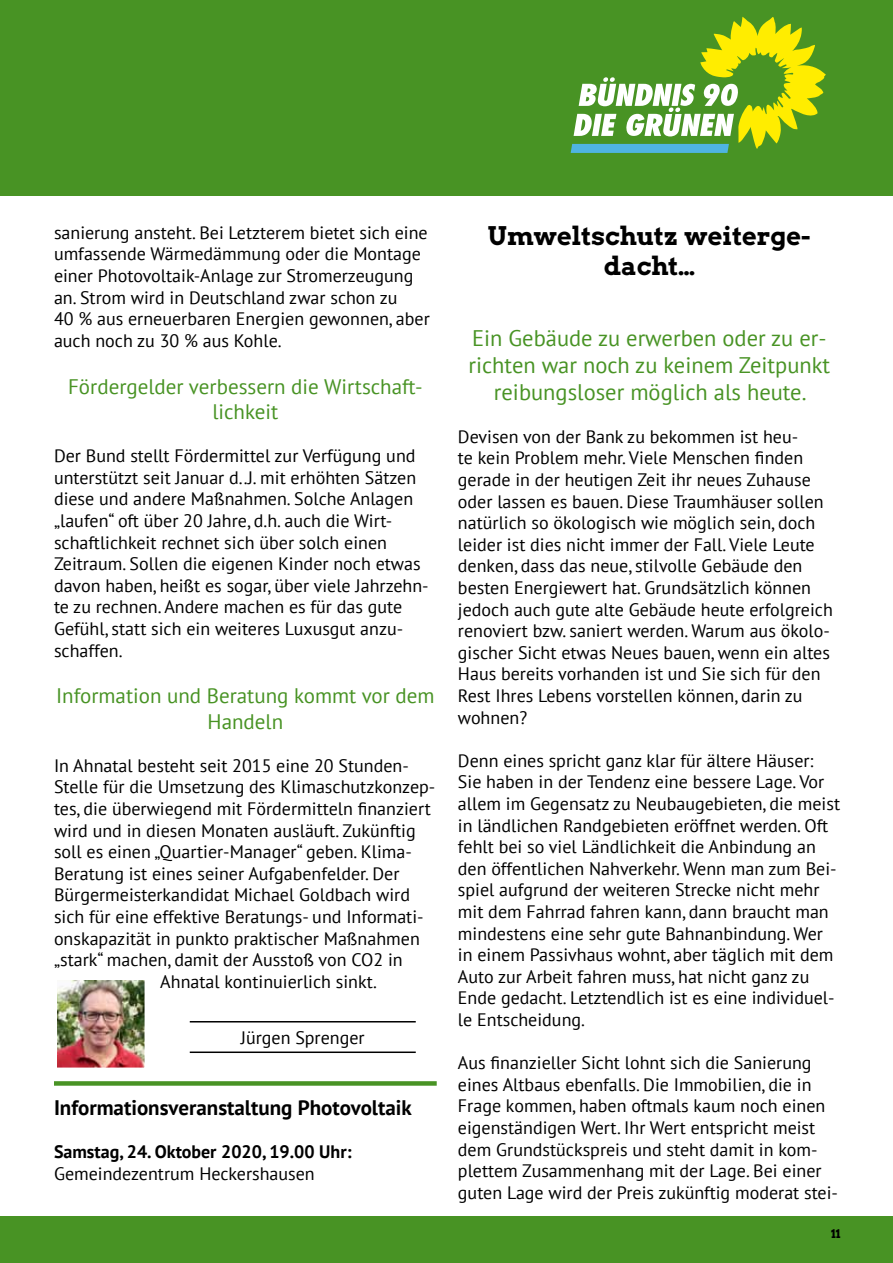
<style>
.page{position:relative;width:893px;height:1263px;background:#fff}
.page>*{position:absolute;margin:0;border:0;box-sizing:border-box;transform-origin:0 0}
.t1{font:25.5px/30.6px "Arvo Gr 00 F Cn";color:#000;text-align:center}
.t2{font:22.5px/27px "PT Sans";color:#489324;text-align:center}
.t3{font:21px/25.2px "PT Sans";color:#489324;text-align:center}
.t4{font:700 21px "PT Sans";color:#000}
.t5{font:18px/21.6px "PT Sans";color:#000}
.t6{font:700 18px "PT Sans";color:#000}
.t7{font:12px "Arvo Gr 00 F Cn";color:#000}
</style>
<div class="page">
<div style="left:0;top:0;width:893px;height:196px;background:#489324"></div>
<div style="left:0;top:1216px;width:893px;height:47px;background:#489324"></div>
<svg style="left:571px;top:17px;width:255px;height:136px"></svg>
<img style="left:58px;top:981px;width:86px;height:85px">
<div style="left:54px;top:977px;width:94px;height:93px;border:3px solid #fff"></div>
<div style="left:54px;top:1081px;width:383px;height:5px;background:#489324"></div>
<hr style="left:190px;top:1021px;width:226px;height:1px;background:#000">
<hr style="left:190px;top:1051px;width:226px;height:2px;background:#000">
<p class="t5" style="left:54px;top:221px;width:377px">sanierung ansteht. Bei Letzterem bietet sich eine umfassende Wärmedämmung oder die Montage einer Photovoltaik-Anlage zur Stromerzeugung an. Strom wird in Deutschland zwar schon zu<br>40 % aus erneuerbaren Energien gewonnen, aber auch noch zu 30 % aus Kohle.</p>
<p class="t3" style="left:68px;top:373px;width:356px">Fördergelder verbessern die Wirtschaft&shy;lichkeit</p>
<p class="t5" style="left:54px;top:445px;width:376px">Der Bund stellt Fördermittel zur Verfügung und unterstützt seit Januar d..J. mit erhöhten Sätzen diese und andere Maßnahmen. Solche Anlagen „laufen“ oft über 20 Jahre, d.h. auch die Wirt&shy;schaftlichkeit rechnet sich über solch einen Zeitraum. Sollen die eigenen Kinder noch etwas davon haben, heißt es sogar, über viele Jahrzehn&shy;te zu rechnen. Andere machen es für das gute Gefühl, statt sich ein weiteres Luxusgut anzu&shy;schaffen.</p>
<p class="t3" style="left:56px;top:683px;width:380px">Information und Beratung kommt vor dem<br>Handeln</p>
<p class="t5" style="left:54px;top:754px;width:356px">In Ahnatal besteht seit 2015 eine 20 Stunden-</p>
<p class="t5" style="left:54px;top:776px;width:383px">Stelle für die Umsetzung des Klimaschutzkonzep-</p>
<p class="t5" style="left:54px;top:797px;width:378px">tes, die überwiegend mit Fördermitteln finanziert</p>
<p class="t5" style="left:54px;top:819px;width:363px">wird und in diesen Monaten ausläuft. Zukünftig</p>
<p class="t5" style="left:54px;top:841px;width:359px">soll es einen „Quartier-Manager“ geben. Klima-</p>
<p class="t5" style="left:54px;top:862px;width:347px">Beratung ist eines seiner Aufgabenfelder. Der</p>
<p class="t5" style="left:54px;top:884px;width:358px">Bürgermeisterkandidat Michael Goldbach wird</p>
<p class="t5" style="left:54px;top:905px;width:371px">sich für eine effektive Beratungs- und Informati-</p>
<p class="t5" style="left:54px;top:927px;width:367px">onskapazität in punkto praktischer Maßnahmen</p>
<p class="t5" style="left:54px;top:949px;width:350px">„stark“ machen, damit der Ausstoß von CO2 in</p>
<p class="t5" style="left:160px;top:970px;width:218px">Ahnatal kontinuierlich sinkt.</p>
<p class="t5" style="left:241px;top:1026px;width:125px">Jürgen Sprenger</p>
<p class="t4" style="left:54px;top:1094px;width:359px">Informationsveranstaltung Photovoltaik</p>
<p class="t6" style="left:54px;top:1140px;width:299px">Samstag, 24. Oktober 2020, 19.00 Uhr:</p>
<p class="t5" style="left:54px;top:1162px;width:262px">Gemeindezentrum Heckershausen</p>
<h1 class="t1" style="left:488px;top:219px;width:324px">Umweltschutz weiterge&shy;dacht…</h1>
<p class="t2" style="left:468px;top:324px;width:363px">Ein Gebäude zu erwerben oder zu er&shy;richten war noch zu keinem Zeitpunkt reibungsloser möglich als heute.</p>
<p class="t5" style="left:458px;top:425px;width:376px">Devisen von der Bank zu bekommen ist heu-<br>te kein Problem mehr. Viele Menschen finden gerade in der heutigen Zeit ihr neues Zuhause oder lassen es bauen. Diese Traumhäuser sollen natürlich so ökologisch wie möglich sein, doch leider ist dies nicht immer der Fall. Viele Leute denken, dass das neue, stilvolle Gebäude den besten Energiewert hat. Grundsätzlich können jedoch auch gute alte Gebäude heute erfolgreich renoviert bzw. saniert werden. Warum aus ökolo&shy;gischer Sicht etwas Neues bauen, wenn ein altes Haus bereits vorhanden ist und Sie sich für den Rest Ihres Lebens vorstellen können, darin zu wohnen?</p>
<p class="t5" style="left:458px;top:749px;width:384px">Denn eines spricht ganz klar für ältere Häuser:<br>Sie haben in der Tendenz eine bessere Lage. Vor allem im Gegensatz zu Neubaugebieten, die meist in ländlichen Randgebieten eröffnet werden. Oft fehlt bei so viel Ländlichkeit die Anbindung an den öffentlichen Nahverkehr. Wenn man zum Bei&shy;spiel aufgrund der weiteren Strecke nicht mehr mit dem Fahrrad fahren kann, dann braucht man mindestens eine sehr gute Bahnanbindung. Wer in einem Passivhaus wohnt, aber täglich mit dem Auto zur Arbeit fahren muss, hat nicht ganz zu Ende gedacht. Letztendlich ist es eine individuel&shy;le Entscheidung.</p>
<p class="t5" style="left:458px;top:1052px;width:382px">Aus finanzieller Sicht lohnt sich die Sanierung eines Altbaus ebenfalls. Die Immobilien, die in Frage kommen, haben oftmals kaum noch einen eigenständigen Wert. Ihr Wert entspricht meist dem Grundstückspreis und steht damit in kom&shy;plettem Zusammenhang mit der Lage. Bei einer guten Lage wird der Preis zukünftig moderat stei-</p>
<p class="t7" style="left:831px;top:1225px;width:11px">11</p>
</div>
